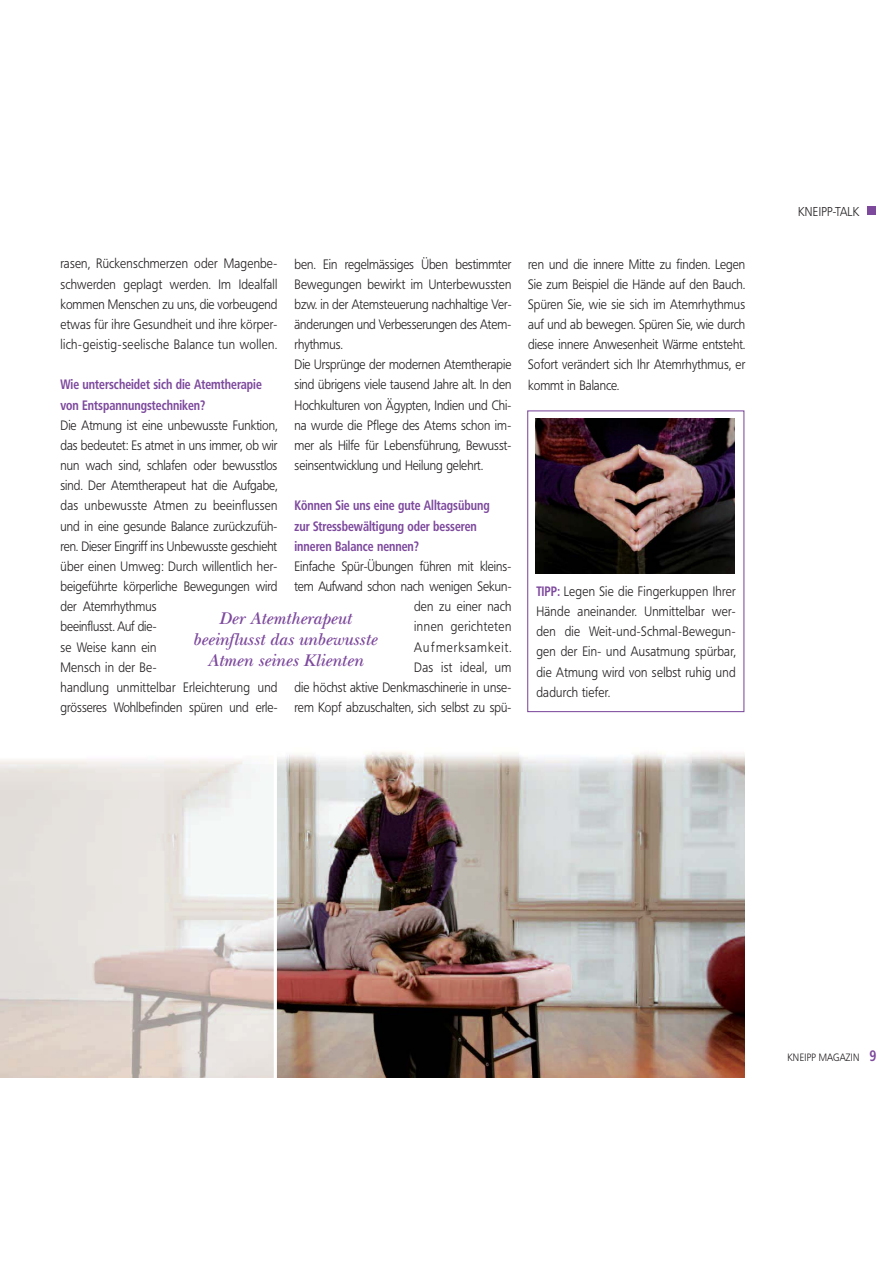
<style>
.page{position:relative;width:893px;height:1263px;background:#fff}
.page>*{position:absolute;margin:0;border:0;box-sizing:border-box;transform-origin:0 0}
.t1{font:italic 600 16.5px/21px "Baskerville New BQ";color:#7d499d;text-align:center}
.t2{font:300 13.5px/20.1px "Frutiger BQ";color:#231f20;text-align:justify;scale:.9 1}
.t3{font:700 13.5px/20.1px "Frutiger Condensed BQ";color:#7d499d;scale:.9 1}
.t4{font:300 12.75px "Frutiger BQ";letter-spacing:.02em;color:#231f20;scale:.9 1}
.t5{font:300 10.5px "Frutiger BQ";letter-spacing:.02em;color:#231f20;scale:.9 1}
.s1{font-family:"Frutiger Condensed BQ";font-weight:700;color:#7d499d}
.s2{font-family:"Frutiger Condensed BQ";font-weight:700;font-size:15px;color:#7d499d}
</style>
<div class="page">
<div style="left:527px;top:410px;width:217px;height:302px;border:1px solid #7d499d"></div>
<div style="left:867px;top:206px;width:9px;height:9px;background:#7d499d"></div>
<img style="left:277px;top:752px;width:467px;height:326px">
<img style="left:1px;top:759px;width:273px;height:319px">
<img style="left:536px;top:419px;width:199px;height:155px">
<p class="t2" style="left:294px;top:255px;width:242px;text-align:left">ben. Ein regelmässiges Üben bestimmter Bewegungen bewirkt im Unterbewussten bzw. in der Atemsteuerung nachhaltige Ver&shy;änderungen und Verbesserungen des Atem&shy;rhythmus.<br>Die Ursprünge der modernen Atemtherapie sind übrigens viele tausend Jahre alt. In den Hochkulturen von Ägypten, Indien und Chi&shy;na wurde die Pflege des Atems schon im&shy;mer als Hilfe für Lebensführung, Bewusst&shy;seinsentwicklung und Heilung gelehrt.</p>
<p class="t3" style="left:294px;top:497px;width:218px">Können Sie uns eine gute Alltagsübung zur Stressbewältigung oder besseren inneren Balance nennen?</p>
<p class="t2" style="left:294px;top:557px;width:242px;text-align:right">Einfache Spür-Übungen führen mit kleins&shy;tem Aufwand schon nach wenigen Sekun&shy;den zu einer nach<br>innen gerichteten<br>Aufmerksamkeit.<br>Das ist ideal, um<br>die höchst aktive Denkmaschinerie in unse&shy;rem Kopf abzuschalten, sich selbst zu spü-</p>
<p class="t2" style="left:60px;top:255px;width:242px">rasen, Rückenschmerzen oder Magenbe&shy;schwerden geplagt werden. Im Idealfall kommen Menschen zu uns, die vorbeugend etwas für ihre Gesundheit und ihre körper&shy;lich-geistig-seelische Balance tun wollen.</p>
<p class="t3" style="left:60px;top:376px;width:225px">Wie unterscheidet sich die Atemtherapie von Entspannungstechniken?</p>
<p class="t2" style="left:60px;top:416px;width:243px;text-align:left">Die Atmung ist eine unbewusste Funktion, das bedeutet: Es atmet in uns immer, ob wir nun wach sind, schlafen oder bewusstlos sind. Der Atemtherapeut hat die Aufgabe, das unbewusste Atmen zu beeinflussen und in eine gesunde Balance zurückzufüh&shy;ren. Dieser Eingriff ins Unbewusste geschieht über einen Umweg: Durch willentlich her&shy;beigeführte körperliche Bewegungen wird der Atemrhythmus<br>beeinflusst. Auf die-<br>se Weise kann ein<br>Mensch in der Be-<br>handlung unmittelbar Erleichterung und grösseres Wohlbefinden spüren und erle-</p>
<p class="t1" style="left:193px;top:610px;width:186px">Der Atemtherapeut beeinflusst das unbewusste<br>Atmen seines Klienten</p>
<p class="t2" style="left:528px;top:255px;width:243px">ren und die innere Mitte zu finden. Legen Sie zum Beispiel die Hände auf den Bauch.<br>Spüren Sie, wie sie sich im Atemrhythmus auf und ab bewegen. Spüren Sie, wie durch diese innere Anwesenheit Wärme entsteht.<br>Sofort verändert sich Ihr Atemrhythmus, er kommt in Balance.</p>
<p class="t2" style="left:536px;top:582px;width:223px"><span class="s1">TIPP:</span> Legen Sie die Fingerkuppen Ihrer Hände aneinander. Unmittelbar wer&shy;den die Weit-und-Schmal-Bewegun&shy;gen der Ein- und Ausatmung spürbar, die Atmung wird von selbst ruhig und dadurch tiefer.</p>
<p class="t4" style="left:798px;top:206px;width:69px">KNEIPP-TALK</p>
<p class="t5" style="left:787px;top:1052px;width:101px">KNEIPP MAGAZIN <span class="s2">9</span></p>
</div>
